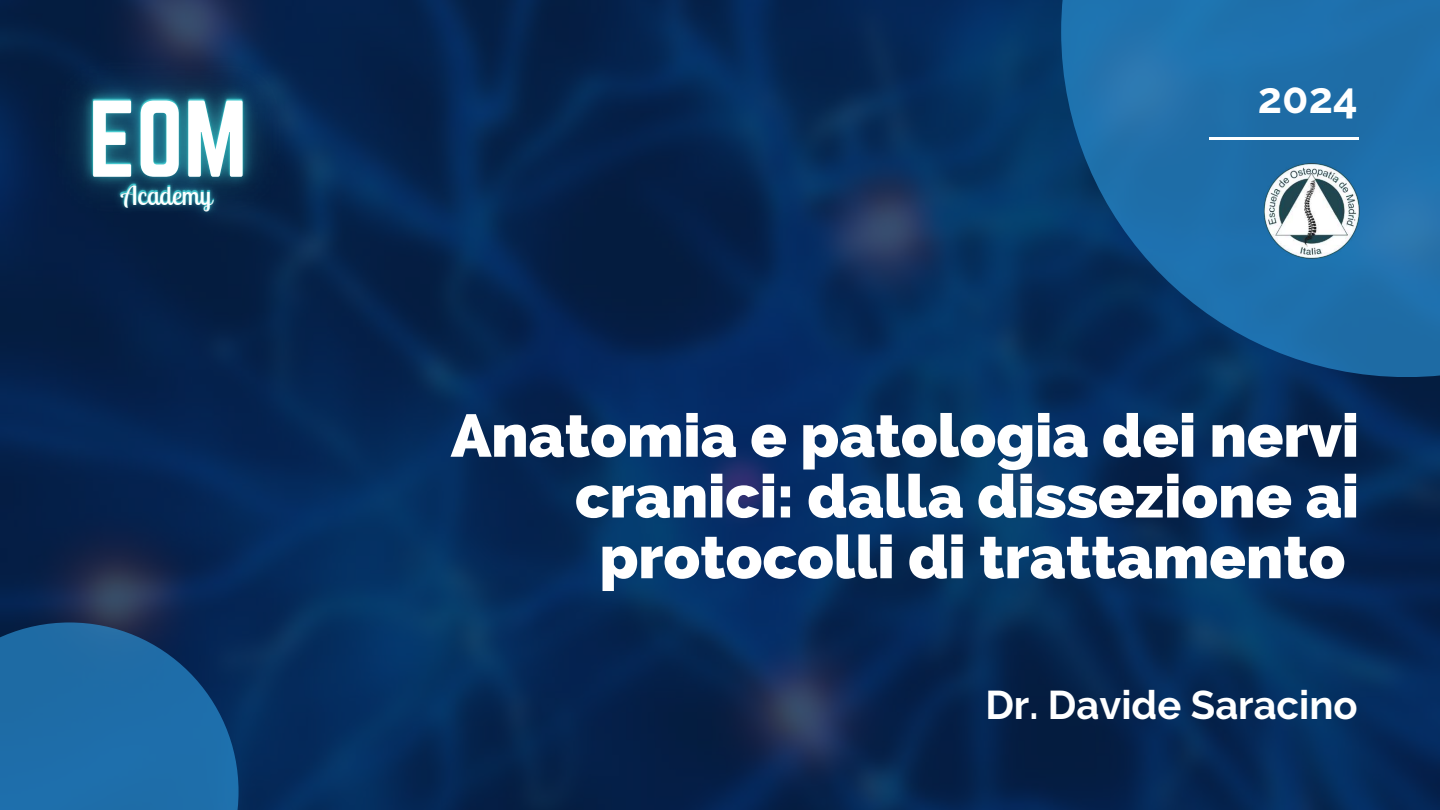
<style>
.page{position:relative;width:1440px;height:810px;background:#fff}
.page>*{position:absolute;margin:0;border:0;box-sizing:border-box;transform-origin:0 0}
.t1{font:95.3px "Norwester";color:#fff}
.t2{font:800 60px/60.8px "Raleway";color:#fff;text-align:right}
.t3{font:700 43.1px "Raleway";color:#fff}
.t4{font:700 39.9px "Raleway";color:#fff}
.t5{font:26px "Lobster Two";color:#fff}
</style>
<div class="page">
<img style="left:0;top:0;width:1440px;height:810px">
<svg style="left:1061px;top:0;width:379px;height:377px;background:#1a639c"></svg>
<svg style="left:0;top:622px;width:239px;height:188px;background:#1b629b"></svg>
<img style="left:12px;top:4px;width:312px;height:266px">
<img style="left:98px;top:157px;width:138px;height:75px">
<hr style="left:1209px;top:137px;width:150px;height:3px;background:#fff">
<img style="left:1263px;top:163px;width:96px;height:95px">
<h1 class="t1" style="left:88px;top:81px;width:161px">EOM</h1>
<p class="t5" style="left:122px;top:179px;width:91px">Academy</p>
<p class="t3" style="left:1258px;top:72px;width:101px">2024</p>
<p class="t2" style="left:451px;top:405px;width:909px">Anatomia e patologia dei nervi cranici: dalla dissezione ai protocolli di trattamento</p>
<p class="t4" style="left:985px;top:681px;width:374px">Dr. Davide Saracino</p>
</div>
